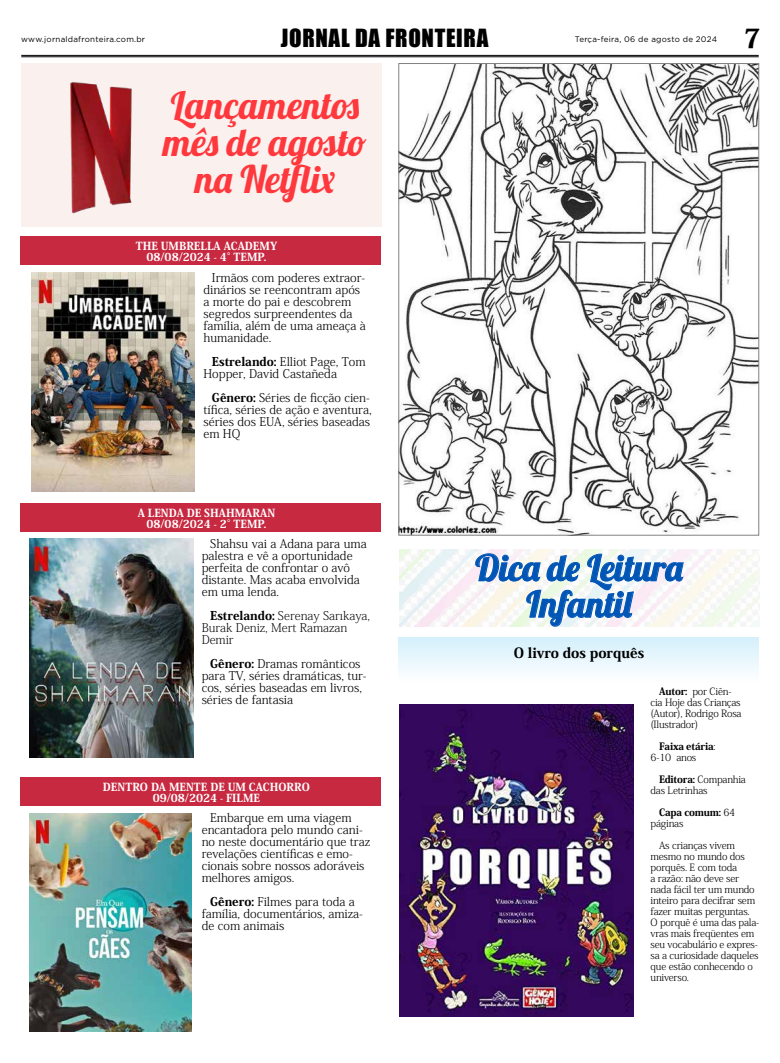
<style>
.page{position:relative;width:780px;height:1063px;background:#fff}
.page>*{position:absolute;margin:0;border:0;box-sizing:border-box;transform-origin:0 0}
.t1{font:38px/37px "Lobster 1.4";color:#ff383d;text-align:center}
.t2{font:36px/36.4px "Lobster 1.4";color:#0055b5;text-align:center}
.t3{font:800 26.3px "Koz Min Pro";color:#000}
.t4{font:23px "Impact";letter-spacing:.03em;color:#000}
.t5{font:800 14px "Koz Min Pro";color:#000}
.t6{font:300 12px/12px "Koz Min Pro";color:#000}
.t7{font:200 12px/12px "Koz Min Pro";color:#000}
.t8{font:800 11px/11px "Koz Min Pro";color:#fff;text-align:right}
.t9{font:300 10px/11px "Koz Min Pro";letter-spacing:-.02em;color:#000}
.t10{font:800 10px/11px "Koz Min Pro";letter-spacing:-.02em;color:#000}
.t11{font:8px "Gotham";letter-spacing:.03em;color:#000}
.s1{font-weight:800}
.s2{font-weight:300}
</style>
<div class="page">
<hr style="left:21px;top:55px;width:737px;height:1px;background:#000">
<hr style="left:21px;top:56px;width:737px;height:1px;background:#000">
<div style="left:398px;top:637px;width:360px;height:45px;background:linear-gradient(to bottom,#d4f0fc,#fefefe)"></div>
<div style="left:20px;top:237px;width:360px;height:28px;background:#c72941"></div>
<div style="left:22px;top:63px;width:360px;height:163px;background:#faf0ee"></div>
<img style="left:70px;top:82px;width:62px;height:132px">
<img style="left:399px;top:549px;width:360px;height:77px">
<svg style="left:475px;top:553px;width:208px;height:74px"></svg>
<img style="left:400px;top:65px;width:357px;height:469px">
<img style="left:399px;top:704px;width:234px;height:313px">
<img style="left:31px;top:273px;width:164px;height:219px">
<div style="left:20px;top:503px;width:360px;height:29px;background:#c72941"></div>
<div style="left:20px;top:778px;width:360px;height:28px;background:#c72941"></div>
<img style="left:30px;top:539px;width:163px;height:218px">
<img style="left:30px;top:813px;width:162px;height:219px">
<p class="t11" style="left:21px;top:34px;width:125px">www.jornaldafronteira.com.br</p>
<h3 class="t4" style="left:281px;top:21px;width:209px">JORNAL DA FRONTEIRA</h3>
<p class="t11" style="left:575px;top:34px;width:144px">Terça-feira, 06 de agosto de 2024</p>
<h3 class="t3" style="left:743px;top:18px;width:18px">7</h3>
<h1 class="t1" style="left:163px;top:86px;width:205px">Lançamentos mês de agosto na Netflix</h1>
<p class="t8" style="left:136px;top:240px;width:42px">The Umbrella</p>
<p class="t8" style="left:224px;top:240px;width:16px">Academ</p>
<p class="t8" style="left:270px;top:240px;width:9px">y</p>
<p class="t8" style="left:146px;top:251px;width:96px">08/08/2024 - 4°temp</p>
<p class="t8" style="left:264px;top:251px;width:4px">.</p>
<p class="t6" style="left:203px;top:271px;width:164px;text-indent:8px">Irmãos com poderes extraor&shy;dinários se reencontram após a morte do pai e descobrem segredos surpreendentes da família, além de uma ameaça à humanidade.</p>
<p class="t6" style="left:203px;top:355px;width:163px;text-indent:9px"><span class="s1">Estrelando:</span> Elliot Page, Tom<br>Hopper, David Castañeda</p>
<p class="t6" style="left:203px;top:391px;width:170px;text-indent:9px"><span class="s1">Gênero:</span> Séries de ficção cien&shy;tífica, séries de ação e aventura, séries dos EUA, séries baseadas em HQ</p>
<p class="t8" style="left:138px;top:506px;width:25px">A Lenda</p>
<p class="t8" style="left:146px;top:506px;width:98px">de Shahmaran<br>08/08/2024 - 2°temp</p>
<p class="t8" style="left:264px;top:517px;width:4px">.</p>
<p class="t6" style="left:202px;top:537px;width:166px;text-indent:9px">Shahsu vai a Adana para uma palestra e vê a oportunidade perfeita de confrontar o avô distante. Mas acaba envolvida em uma lenda.</p>
<p class="t7" style="left:202px;top:609px;width:170px;text-indent:9px"><span class="s1">Estrelando:</span> Serenay Sarıkaya,<br>Burak Deniz, Mert Ramazan<br>Demir</p>
<p class="t6" style="left:202px;top:657px;width:166px;text-indent:9px"><span class="s1">Gênero:</span> Dramas românticos para TV, séries dramáticas, tur&shy;cos, séries baseadas em livros, séries de fantasia</p>
<p class="t8" style="left:103px;top:781px;width:17px">Dentro</p>
<p class="t8" style="left:151px;top:781px;width:37px">da Mente</p>
<p class="t8" style="left:153px;top:781px;width:135px;text-align:left;text-indent:58px">de um Cachorro<br>09/08/2024 - filme</p>
<p class="t6" style="left:202px;top:812px;width:170px;text-indent:9px">Embarque em uma viagem encantadora pelo mundo cani&shy;no neste documentário que traz revelações científicas e emo&shy;cionais sobre nossos adoráveis melhores amigos.</p>
<p class="t6" style="left:202px;top:896px;width:163px;text-indent:9px"><span class="s1">Gênero:</span> Filmes para toda a família, documentários, amiza&shy;de com animais</p>
<h2 class="t2" style="left:475px;top:549px;width:209px">Dica de Leitura<br>Infantil</h2>
<p class="t5" style="left:514px;top:643px;width:132px">O livro dos porquês</p>
<p class="t9" style="left:650px;top:686px;width:93px;text-indent:8px"><span class="s1">Autor:</span> por Ciên&shy;cia Hoje das Crianças (Autor), Rodrigo Rosa (Ilustrador)</p>
<p class="t10" style="left:650px;top:741px;width:67px;text-indent:8px">Faixa etária<span class="s2">:<br>6-10 anos</span></p>
<p class="t9" style="left:650px;top:774px;width:97px;text-indent:8px"><span class="s1">Editora:</span> Companhia das Letrinhas</p>
<p class="t10" style="left:650px;top:807px;width:86px;text-indent:8px">Capa comum: <span class="s2">64 páginas</span></p>
<p class="t9" style="left:650px;top:840px;width:110px;text-indent:8px">As crianças vivem mesmo no mundo dos porquês. E com toda<br>a razão: não deve ser nada fácil ter um mundo inteiro para decifrar sem fazer muitas perguntas.<br>O porquê é uma das pala&shy;vras mais freqüentes em seu vocabulário e expres&shy;sa a curiosidade daqueles que estão conhecendo o universo.</p>
</div>
